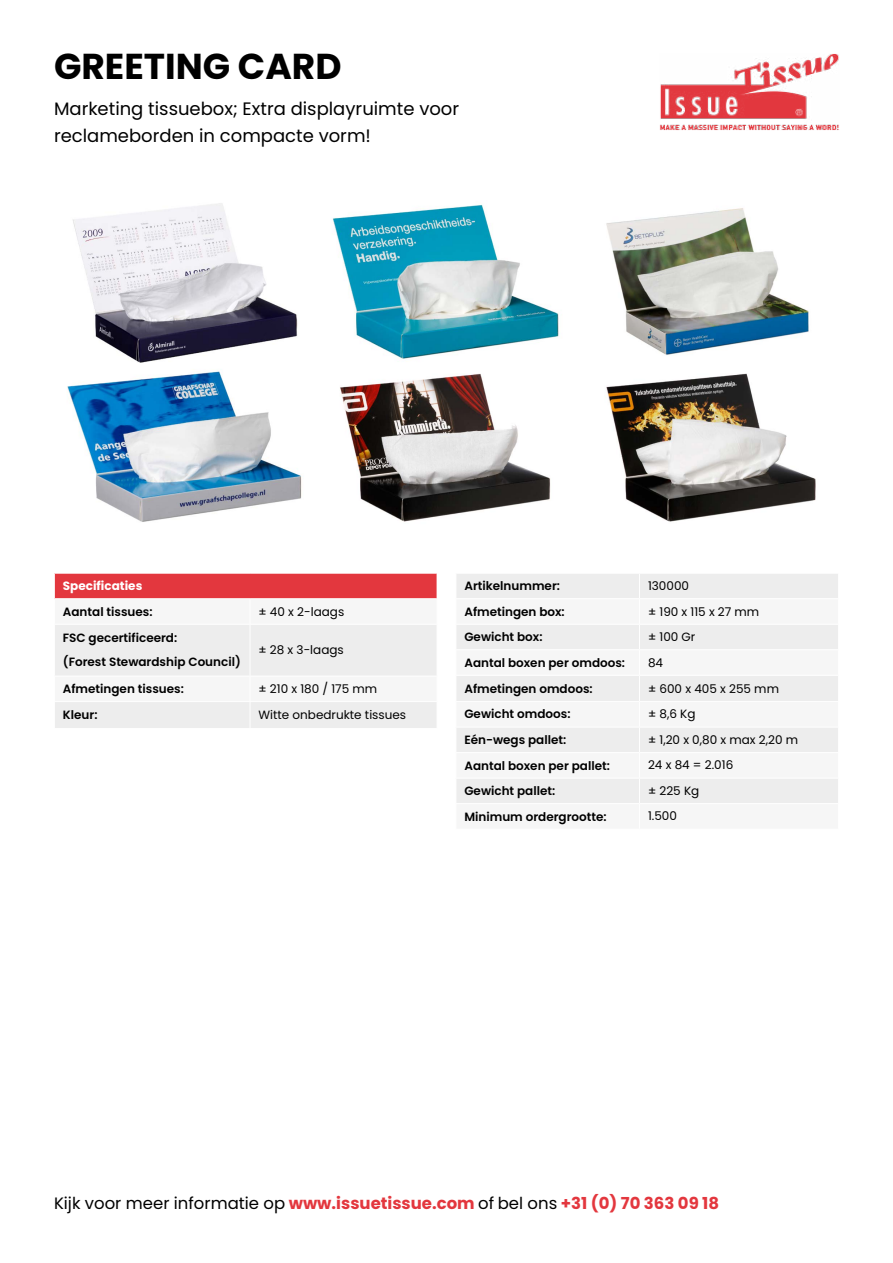
<style>
.page{position:relative;width:893px;height:1263px;background:#fff}
.page>*{position:absolute;margin:0;border:0;box-sizing:border-box;transform-origin:0 0}
.t1{font:700 36px "Poppins";color:#000}
.t2{font:18px/27px "Poppins";color:#000}
.t3{font:700 16.5px "Poppins";color:#e3373e}
.t4{font:600 12px/24px "Poppins";color:#000}
.t5{font:12px "Poppins";color:#000}
.t6{font:700 12px "Poppins";color:#fff}
.s1{font-weight:400;color:#000}
</style>
<div class="page">
<svg style="left:54px;top:574px;width:383px;height:154px"></svg>
<div style="left:456px;top:574px;width:382px;height:24px;background:#ededed"></div>
<svg style="left:456px;top:625px;width:382px;height:178px;fill:#ededed"></svg>
<hr style="left:455px;top:649px;width:184px;height:1px;background:#fff">
<hr style="left:639px;top:649px;width:200px;height:1px;background:#fff">
<hr style="left:455px;top:675px;width:184px;height:1px;background:#fff">
<hr style="left:639px;top:675px;width:200px;height:1px;background:#fff">
<hr style="left:455px;top:701px;width:184px;height:1px;background:#fff">
<hr style="left:639px;top:701px;width:200px;height:1px;background:#fff">
<hr style="left:455px;top:727px;width:184px;height:1px;background:#fff">
<hr style="left:639px;top:727px;width:200px;height:1px;background:#fff">
<hr style="left:455px;top:752px;width:184px;height:1px;background:#fff">
<hr style="left:639px;top:752px;width:200px;height:1px;background:#fff">
<hr style="left:455px;top:778px;width:184px;height:1px;background:#fff">
<hr style="left:639px;top:778px;width:200px;height:1px;background:#fff">
<svg style="left:639px;top:574px;width:1px;height:229px"></svg>
<img style="left:73px;top:203px;width:225px;height:160px">
<img style="left:332px;top:204px;width:227px;height:155px">
<img style="left:606px;top:208px;width:203px;height:147px">
<img style="left:67px;top:370px;width:235px;height:152px">
<img style="left:340px;top:373px;width:211px;height:149px">
<img style="left:606px;top:373px;width:210px;height:149px">
<img style="left:659px;top:53px;width:180px;height:78px">
<h1 class="t1" style="left:54px;top:46px;width:289px">GREETING CARD</h1>
<h2 class="t2" style="left:54px;top:95px;width:407px">Marketing tissuebox; Extra displayruimte voor reclameborden in compacte vorm!</h2>
<p class="t6" style="left:63px;top:579px;width:81px">Specificaties</p>
<p class="t4" style="left:63px;top:599px;width:91px">Aantal tissues:</p>
<p class="t5" style="left:259px;top:604px;width:87px">± 40 x 2-laags</p>
<p class="t4" style="left:63px;top:626px;width:180px">FSC gecertificeerd:<br>(Forest Stewardship Council)</p>
<p class="t5" style="left:259px;top:643px;width:87px">± 28 x 3-laags</p>
<p class="t4" style="left:63px;top:677px;width:123px">Afmetingen tissues:</p>
<p class="t5" style="left:259px;top:682px;width:120px">± 210 x 180 / 175 mm</p>
<p class="t4" style="left:63px;top:703px;width:36px">Kleur:</p>
<p class="t5" style="left:259px;top:708px;width:149px">Witte onbedrukte tissues</p>
<p class="t4" style="left:464px;top:574px;width:97px">Artikelnummer:</p>
<p class="t5" style="left:648px;top:579px;width:43px">130000</p>
<p class="t4" style="left:464px;top:599px;width:102px">Afmetingen box:</p>
<p class="t5" style="left:648px;top:604px;width:113px">± 190 x 115 x 27 mm</p>
<p class="t4" style="left:464px;top:625px;width:80px">Gewicht box:</p>
<p class="t5" style="left:648px;top:630px;width:49px">± 100 Gr</p>
<p class="t4" style="left:464px;top:650px;width:162px">Aantal boxen per omdoos:</p>
<p class="t5" style="left:648px;top:655px;width:17px">84</p>
<p class="t4" style="left:464px;top:676px;width:130px">Afmetingen omdoos:</p>
<p class="t5" style="left:648px;top:681px;width:132px">± 600 x 405 x 255 mm</p>
<p class="t4" style="left:464px;top:702px;width:108px">Gewicht omdoos:</p>
<p class="t5" style="left:648px;top:707px;width:49px">± 8,6 Kg</p>
<p class="t4" style="left:464px;top:728px;width:103px">Eén-wegs pallet:</p>
<p class="t5" style="left:648px;top:733px;width:152px">± 1,20 x 0,80 x max 2,20 m</p>
<p class="t4" style="left:464px;top:753px;width:147px">Aantal boxen per pallet:</p>
<p class="t5" style="left:648px;top:758px;width:87px">24 x 84 = 2.016</p>
<p class="t4" style="left:464px;top:779px;width:92px">Gewicht pallet:</p>
<p class="t5" style="left:648px;top:784px;width:53px">± 225 Kg</p>
<p class="t4" style="left:464px;top:804px;width:144px">Minimum ordergrootte:</p>
<p class="t5" style="left:648px;top:809px;width:30px">1.500</p>
<h3 class="t3" style="left:54px;top:1193px;width:667px"><span class="s1">Kijk voor meer informatie op</span> www.issuetissue.com <span class="s1">of bel ons</span> +31 (0) 70 363 09 18</h3>
</div>
